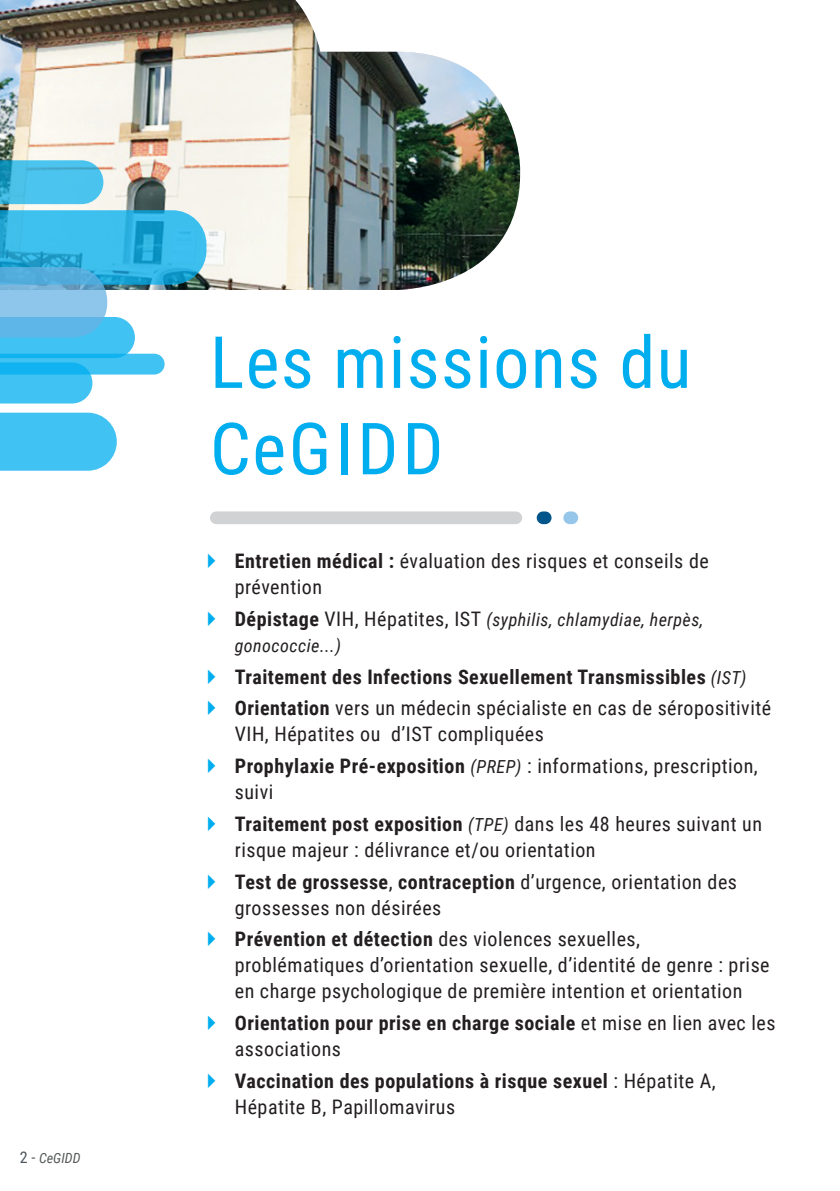
<style>
.page{position:relative;width:840px;height:1191px;background:#fff}
.page>*{position:absolute;margin:0;border:0;box-sizing:border-box;transform-origin:0 0}
.numbers{font:72px/86.4px "Roboto Condensed";letter-spacing:.02em;color:#00aeef}
.t1{font:20px/26px "Roboto Condensed";letter-spacing:.025em;color:#231f20}
.t2{font:700 20px/26px "Roboto Condensed";letter-spacing:.025em;color:#231f20}
.t3{font:italic 18px/26px "Roboto Condensed";letter-spacing:.025em;color:#231f20}
.t4{font:italic 14px "Roboto Condensed";color:#555a58}
.s1{font-style:normal;font-size:16px;color:#4d545a}
.s2{font-style:normal;font-size:16px}
.s3{font-weight:700}
.s4{font-weight:700;font-style:normal;font-size:20px}
.s5{font-style:normal;font-size:20px}
.s6{font-weight:400;font-style:italic;font-size:18px}
.s7{font-style:italic;font-size:18px}
.s8{font-weight:400}
</style>
<div class="page">
<img style="left:0;top:0;width:520px;height:290px">
<svg style="left:0;top:413px;width:117px;height:58px;background:#4bc5f3"></svg>
<svg style="left:0;top:160px;width:103px;height:44px;background:#4ebfe6"></svg>
<svg style="left:0;top:210px;width:206px;height:193px"></svg>
<div style="left:210px;top:511px;width:312px;height:13px;background:#d1d2d4;border-radius:6px"></div>
<div style="left:536px;top:511px;width:15px;height:13px;background:#00558b;border-radius:6px"></div>
<div style="left:563px;top:511px;width:15px;height:13px;background:#96c6ea;border-radius:6px"></div>
<p class="t4" style="left:20px;top:1148px;width:62px"><span class="s1">2</span> <span class="s2">-</span> CeGIDD</p>
<p class="numbers" style="left:210px;top:316px;width:482px">Les missions du<br>CeGIDD</p>
<p class="t1" style="left:235px;top:547px;width:475px"><span class="s3">Entretien médical :</span> évaluation des risques et conseils de prévention</p>
<p class="t3" style="left:235px;top:606px;width:469px"><span class="s4">Dépistage</span> <span class="s5">VIH, Hépatites, IST</span> (syphilis, chlamydiae, herpès, gonococcie...)</p>
<p class="t2" style="left:235px;top:663px;width:513px">Traitement des Infections Sexuellement Transmissibles <span class="s6">(IST)</span></p>
<p class="t1" style="left:235px;top:694px;width:537px"><span class="s3">Orientation</span> vers un médecin spécialiste en cas de séropositivité<br>VIH, Hépatites ou d’IST compliquées</p>
<p class="t1" style="left:235px;top:752px;width:524px"><span class="s3">Prophylaxie Pré-exposition</span> <span class="s7">(PREP)</span> : informations, prescription, suivi</p>
<p class="t1" style="left:235px;top:810px;width:528px"><span class="s3">Traitement post exposition</span> <span class="s7">(TPE)</span> dans les 48 heures suivant un risque majeur : délivrance et/ou orientation</p>
<p class="t1" style="left:235px;top:867px;width:503px"><span class="s3">Test de grossesse</span>, <span class="s3">contraception</span> d’urgence, orientation des grossesses non désirées</p>
<p class="t1" style="left:235px;top:925px;width:536px"><span class="s3">Prévention et détection</span> des violences sexuelles, problématiques d’orientation sexuelle, d’identité de genre : prise en charge psychologique de première intention et orientation</p>
<p class="t2" style="left:235px;top:1009px;width:542px">Orientation pour prise en charge sociale <span class="s8">et mise en lien avec les associations</span></p>
<p class="t2" style="left:235px;top:1066px;width:482px">Vaccination des populations à risque sexuel <span class="s8">: Hépatite A,<br>Hépatite B, Papillomavirus</span></p>
</div>
